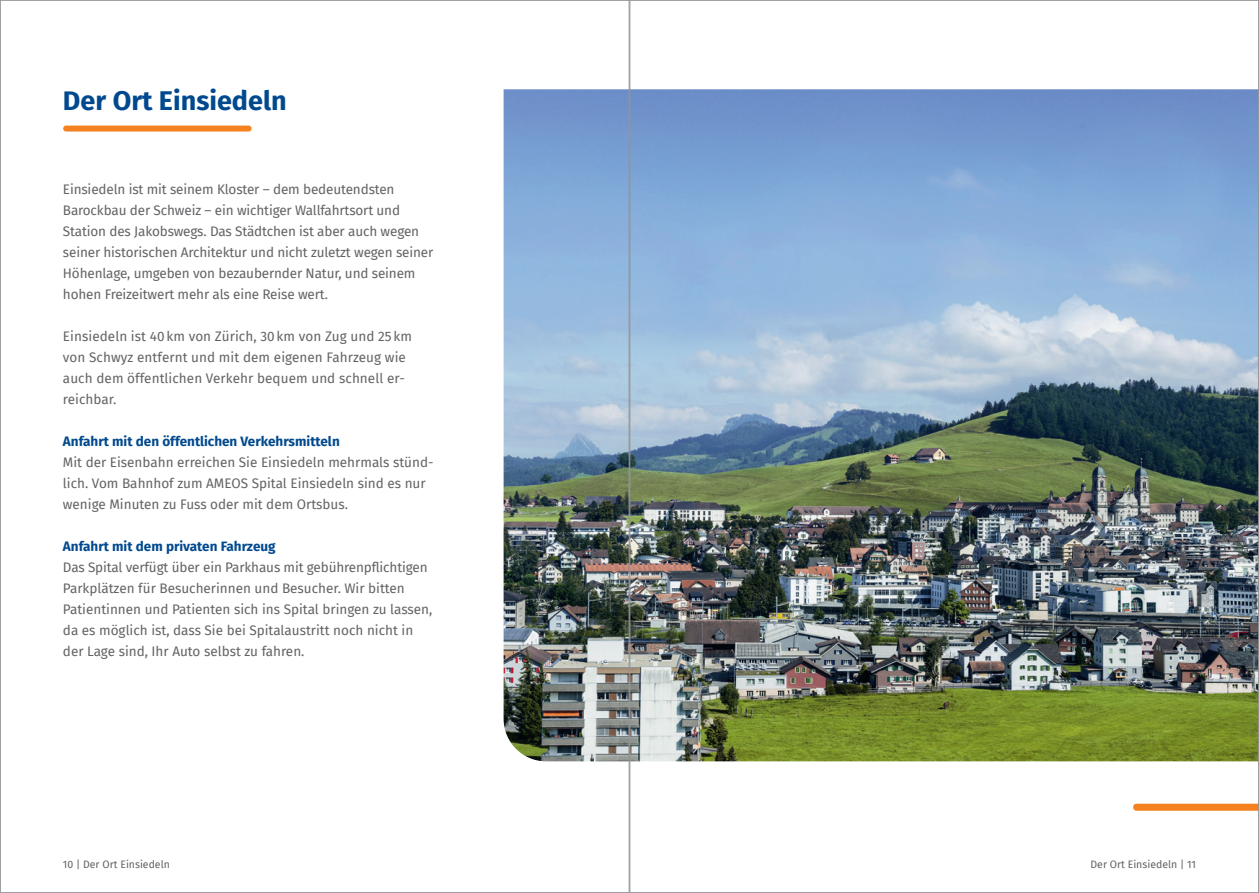
<style>
.page{position:relative;width:1259px;height:893px;background:#fff}
.page>*{position:absolute;margin:0;border:0;box-sizing:border-box;transform-origin:0 0}
.t1{font:700 27px "Fira Sans";color:#01498e}
.Copy{font:13.5px/21px "Fira Sans";letter-spacing:-.005em;color:#636366}
.t2{font:700 13.5px "Fira Sans";color:#01498e}
.BU{font:10.5px "Fira Sans";color:#636366}
</style>
<div class="page">
<svg style="left:1133px;top:804px;width:124px;height:7px"></svg>
<div style="left:63px;top:126px;width:189px;height:6px;background:#f58220;border-radius:3px"></div>
<img style="left:503px;top:89px;width:754px;height:672px">
<h1 class="t1" style="left:63px;top:78px;width:225px">Der Ort Einsiedeln</h1>
<p class="Copy" style="left:63px;top:179px;width:372px">Einsiedeln ist mit seinem Kloster – dem bedeutendsten Barockbau der Schweiz – ein wichtiger Wallfahrtsort und Station des Jakobswegs. Das Städtchen ist aber auch wegen seiner historischen Architektur und nicht zuletzt wegen seiner Höhenlage, umgeben von bezaubernder Natur, und seinem hohen Freizeitwert mehr als eine Reise wert.</p>
<p class="Copy" style="left:63px;top:326px;width:351px">Einsiedeln ist 40km von Zürich, 30km von Zug und 25 km von Schwyz entfernt und mit dem eigenen Fahrzeug wie auch dem öffentlichen Verkehr bequem und schnell er&shy;reichbar.</p>
<h4 class="t2" style="left:63px;top:430px;width:278px">Anfahrt mit den öffentlichen Verkehrsmitteln</h4>
<p class="Copy" style="left:63px;top:452px;width:372px">Mit der Eisenbahn erreichen Sie Einsiedeln mehrmals stünd&shy;lich. Vom Bahnhof zum AMEOS Spital Einsiedeln sind es nur wenige Minuten zu Fuss oder mit dem Ortsbus.</p>
<h4 class="t2" style="left:63px;top:535px;width:214px">Anfahrt mit dem privaten Fahrzeug</h4>
<p class="Copy" style="left:63px;top:557px;width:371px">Das Spital verfügt über ein Parkhaus mit gebührenpflichtigen Parkplätzen für Besucherinnen und Besucher. Wir bitten Patientinnen und Patienten sich ins Spital bringen zu lassen, da es möglich ist, dass Sie bei Spitalaustritt noch nicht in der Lage sind, Ihr Auto selbst zu fahren.</p>
<p class="BU" style="left:63px;top:856px;width:108px">10 | Der Ort Einsiedeln</p>
<p class="BU" style="left:1090px;top:856px;width:107px">Der Ort Einsiedeln | 11</p>
</div>
